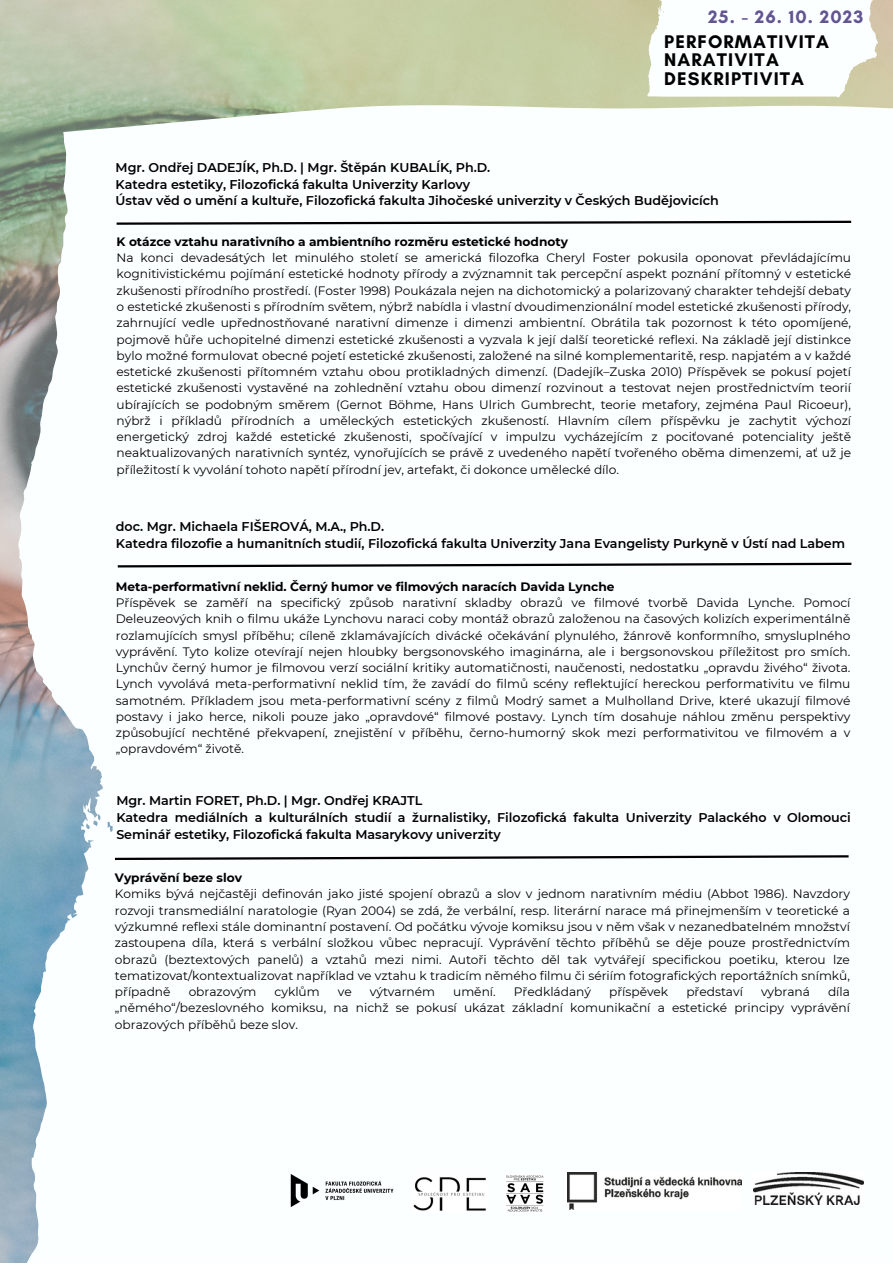
<style>
.page{position:relative;width:893px;height:1264px;background:#fff}
.page>*{position:absolute;margin:0;border:0;box-sizing:border-box;transform-origin:0 0}
.t1{font:700 18.6px/18.6px "Glacial Indifference";letter-spacing:.06em;color:#000}
.t2{font:700 18.3px "Glacial Indifference";letter-spacing:.06em;color:#635492}
.t3{font:600 12.75px/17px "Montserrat";color:#000}
.t4{font:12.15px/16.2px "Montserrat";color:#000;text-align:justify}
.t5{font:700 12.15px "Montserrat";color:#000}
</style>
<div class="page">
<img style="left:0;top:0;width:892px;height:1262px">
<svg style="left:839px;top:0;width:39px;height:98px"></svg>
<svg style="left:113px;top:854px;width:737px;height:7px"></svg>
<svg style="left:115px;top:561px;width:738px;height:7px"></svg>
<svg style="left:114px;top:219px;width:739px;height:7px"></svg>
<img style="left:272px;top:1154px;width:140px;height:72px">
<img style="left:506px;top:1174px;width:38px;height:38px">
<img style="left:412px;top:1175px;width:75px;height:36px">
<img style="left:568px;top:1172px;width:173px;height:37px">
<img style="left:753px;top:1172px;width:110px;height:32px">
<p class="t2" style="left:708px;top:6px;width:157px">25. - 26. 10. 2023</p>
<p class="t1" style="left:664px;top:32px;width:166px">PERFORMATIVITA</p>
<p class="t1" style="left:664px;top:50px;width:141px">NARATIVITA<br>DESKRIPTIVITA</p>
<p class="t3" style="left:116px;top:158px;width:376px">Mgr. Ondřej DADEJÍK, Ph.D. | Mgr. Štěpán KUBALÍK, Ph.D.</p>
<p class="t3" style="left:116px;top:175px;width:356px">Katedra estetiky, Filozofická fakulta Univerzity Karlovy</p>
<p class="t3" style="left:116px;top:192px;width:604px">Ústav věd o umění a kultuře, Filozofická fakulta Jihočeské univerzity v Českých Budějovicích</p>
<p class="t5" style="left:117px;top:234px;width:453px">K otázce vztahu narativního a ambientního rozměru estetické hodnoty</p>
<p class="t4" style="left:117px;top:250px;width:736px">Na konci devadesátých let minulého století se americká filozofka Cheryl Foster pokusila oponovat převládajícímu kognitivistickému pojímání estetické hodnoty přírody a zvýznamnit tak percepční aspekt poznání přítomný v estetické zkušenosti přírodního prostředí. (Foster 1998) Poukázala nejen na dichotomický a polarizovaný charakter tehdejší debaty o estetické zkušenosti s přírodním světem, nýbrž nabídla i vlastní dvoudimenzionální model estetické zkušenosti přírody, zahrnující vedle upřednostňované narativní dimenze i dimenzi ambientní. Obrátila tak pozornost k této opomíjené, pojmově hůře uchopitelné dimenzi estetické zkušenosti a vyzvala k její další teoretické reflexi. Na základě její distinkce bylo možné formulovat obecné pojetí estetické zkušenosti, založené na silné komplementaritě, resp. napjatém a v každé estetické zkušenosti přítomném vztahu obou protikladných dimenzí. (Dadejík–Zuska 2010) Příspěvek se pokusí pojetí estetické zkušenosti vystavěné na zohlednění vztahu obou dimenzí rozvinout a testovat nejen prostřednictvím teorií ubírajících se podobným směrem (Gernot Böhme, Hans Ulrich Gumbrecht, teorie metafory, zejména Paul Ricoeur), nýbrž i příkladů přírodních a uměleckých estetických zkušeností. Hlavním cílem příspěvku je zachytit výchozí energetický zdroj každé estetické zkušenosti, spočívající v impulzu vycházejícím z pociťované potenciality ještě neaktualizovaných narativních syntéz, vynořujících se právě z uvedeného napětí tvořeného oběma dimenzemi, ať už je příležitostí k vyvolání tohoto napětí přírodní jev, artefakt, či dokonce umělecké dílo.</p>
<p class="t3" style="left:116px;top:518px;width:270px">doc. Mgr. Michaela FIŠEROVÁ, M.A., Ph.D.</p>
<p class="t3" style="left:116px;top:535px;width:730px">Katedra filozofie a humanitních studií, Filozofická fakulta Univerzity Jana Evangelisty Purkyně v Ústí nad Labem</p>
<p class="t5" style="left:116px;top:579px;width:500px">Meta-performativní neklid. Černý humor ve filmových naracích Davida Lynche</p>
<p class="t4" style="left:116px;top:594px;width:736px">Příspěvek se zaměří na specifický způsob narativní skladby obrazů ve filmové tvorbě Davida Lynche. Pomocí Deleuzeových knih o filmu ukáže Lynchovu naraci coby montáž obrazů založenou na časových kolizích experimentálně rozlamujících smysl příběhu; cíleně zklamávajících divácké očekávání plynulého, žánrově konformního, smysluplného vyprávění. Tyto kolize otevírají nejen hloubky bergsonovského imaginárna, ale i bergsonovskou příležitost pro smích.<br>Lynchův černý humor je filmovou verzí sociální kritiky automatičnosti, naučenosti, nedostatku „opravdu živého“ života.<br>Lynch vyvolává meta-performativní neklid tím, že zavádí do filmů scény reflektující hereckou performativitu ve filmu samotném. Příkladem jsou meta-performativní scény z filmů Modrý samet a Mulholland Drive, které ukazují filmové postavy i jako herce, nikoli pouze jako „opravdové“ filmové postavy. Lynch tím dosahuje náhlou změnu perspektivy způsobující nechtěné překvapení, znejistění v příběhu, černo-humorný skok mezi performativitou ve filmovém a v „opravdovém“ životě.</p>
<p class="t3" style="left:116px;top:792px;width:307px">Mgr. Martin FORET, Ph.D. | Mgr. Ondřej KRAJTL</p>
<p class="t3" style="left:116px;top:808px;width:736px">Katedra mediálních a kulturálních studií a žurnalistiky, Filozofická fakulta Univerzity Palackého v Olomouci<br>Seminář estetiky, Filozofická fakulta Masarykovy univerzity</p>
<p class="t5" style="left:115px;top:870px;width:128px">Vyprávění beze slov</p>
<p class="t4" style="left:115px;top:886px;width:736px">Komiks bývá nejčastěji definován jako jisté spojení obrazů a slov v jednom narativním médiu (Abbot 1986). Navzdory rozvoji transmediální naratologie (Ryan 2004) se zdá, že verbální, resp. literární narace má přinejmenším v teoretické a výzkumné reflexi stále dominantní postavení. Od počátku vývoje komiksu jsou v něm však v nezanedbatelném množství zastoupena díla, která s verbální složkou vůbec nepracují. Vyprávění těchto příběhů se děje pouze prostřednictvím obrazů (beztextových panelů) a vztahů mezi nimi. Autoři těchto děl tak vytvářejí specifickou poetiku, kterou lze tematizovat/kontextualizovat například ve vztahu k tradicím němého filmu či sériím fotografických reportážních snímků, případně</p>
<p class="t4" style="left:189px;top:983px;width:69px">obrazovým</p>
<p class="t4" style="left:274px;top:983px;width:47px">cyklům</p>
<p class="t4" style="left:338px;top:983px;width:15px">ve</p>
<p class="t4" style="left:370px;top:983px;width:67px">výtvarném</p>
<p class="t4" style="left:453px;top:983px;width:44px">umění.</p>
<p class="t4" style="left:514px;top:983px;width:79px">Předkládaný</p>
<p class="t4" style="left:609px;top:983px;width:61px">příspěvek</p>
<p class="t4" style="left:686px;top:983px;width:58px">představí</p>
<p class="t4" style="left:761px;top:983px;width:50px">vybraná</p>
<p class="t4" style="left:115px;top:983px;width:736px;text-indent:713px">díla „němého“/bezeslovného komiksu, na nichž se pokusí ukázat základní komunikační a estetické principy vyprávění obrazových příběhů beze slov.</p>
</div>
